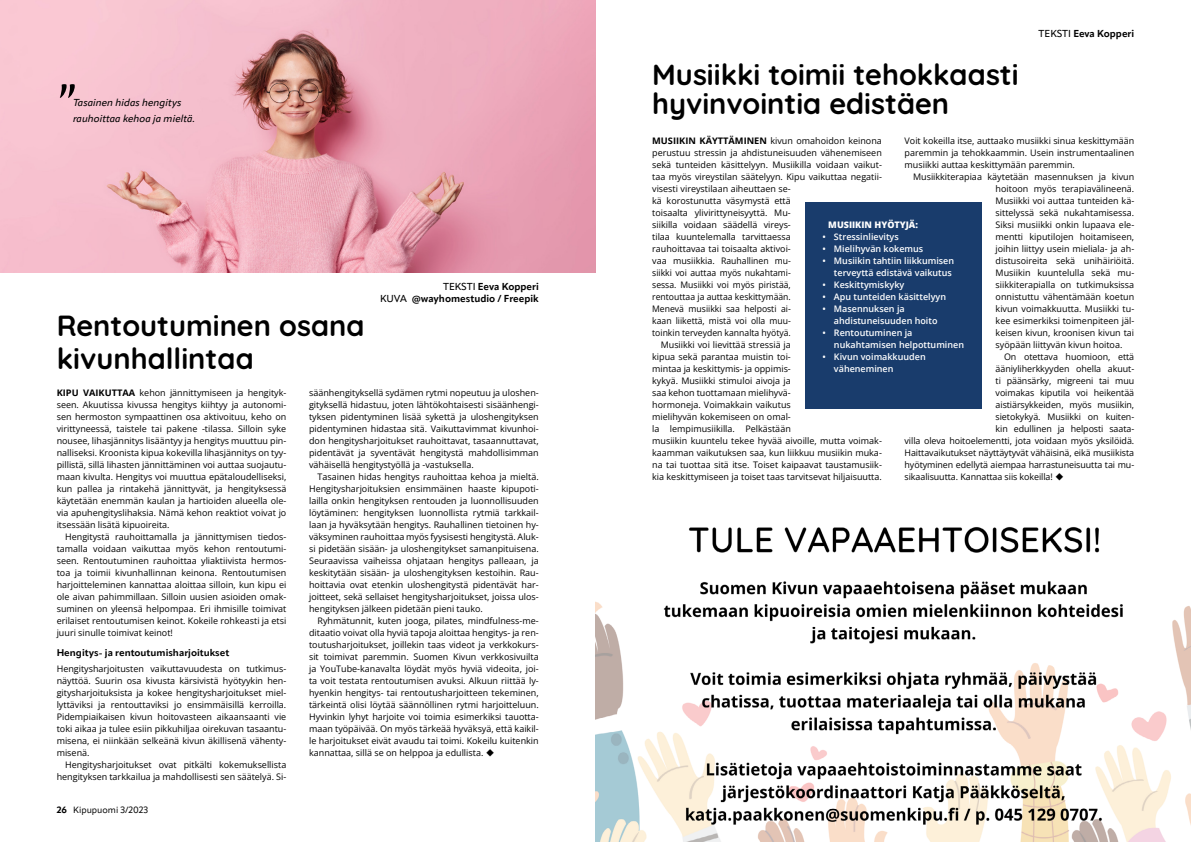
<style>
.page{position:relative;width:1191px;height:842px;background:#fff}
.page>*{position:absolute;margin:0;border:0;box-sizing:border-box;transform-origin:0 0}
._2_0_calibri__leipäteksti{font:52px "Fertigo Pro Script";color:#000}
._2_0_calibri__leipäteksti-2{font:700 29px/29px "Quicksand";color:#000}
.t1{font:700 10px "Apparat";color:#000}
._2_0_calibri__leipäteksti-3{font:italic 500 10px "Apparat";color:#000}
._2_0_calibri__leipäteksti-4{font:700 9.6px "Apparat";color:#000;scale:1.04 1}
._2_0_calibri__leipäteksti-5{font:9px/12px "Open Sans";color:#000;text-align:justify}
.t2{font:600 9px/12px "Open Sans";color:#fff}
.t3{font:9px "Apparat";color:#000}
._2_0_calibri__leipäteksti-6{font:800 9px "Open Sans";color:#fff}
.s1{font-weight:500}
.s2{font-weight:700}
</style>
<div class="page">
<div style="left:805px;top:203px;width:176px;height:206px;background:#193c6c"></div>
<img style="left:595px;top:527px;width:596px;height:315px">
<img style="left:0;top:0;width:595px;height:272px">
<p class="_2_0_calibri__leipäteksti" style="left:57px;top:74px;width:20px">”</p>
<p class="_2_0_calibri__leipäteksti-3" style="left:73px;top:112px;width:123px">rauhoittaa kehoa ja mieltä.</p>
<p class="_2_0_calibri__leipäteksti-3" style="left:73px;top:96px;width:110px">Tasainen hidas hengitys</p>
<p class="_2_0_calibri__leipäteksti-2" style="left:57px;top:307px;width:309px;line-height:33px">Rentoutuminen osana kivunhallintaa</p>
<p class="t1" style="left:443px;top:281px;width:97px"><span class="s1">TEKSTI</span> Eeva Kopperi</p>
<p class="t1" style="left:380px;top:293px;width:160px"><span class="s1">KUVA</span> @wayhomestudio / Freepik</p>
<p class="_2_0_calibri__leipäteksti-5" style="left:57px;top:387px;width:231px"><span class="s2">KIPU VAIKUTTAA</span> kehon jännittymiseen ja hengityk&shy;seen. Akuutissa kivussa hengitys kiihtyy ja autonomi&shy;sen hermoston sympaattinen osa aktivoituu, keho on virittyneessä, taistele tai pakene -tilassa. Silloin syke nousee, lihasjännitys lisääntyy ja hengitys muuttuu pin&shy;nalliseksi. Kroonista kipua kokevilla lihasjännitys on tyy&shy;pillistä, sillä lihasten jännittäminen voi auttaa suojautu&shy;maan kivulta. Hengitys voi muuttua epätaloudelliseksi, kun pallea ja rintakehä jännittyvät, ja hengityksessä käytetään enemmän kaulan ja hartioiden alueella ole&shy;via apuhengityslihaksia. Nämä kehon reaktiot voivat jo itsessään lisätä kipuoireita.</p>
<p class="_2_0_calibri__leipäteksti-5" style="left:57px;top:531px;width:231px;text-indent:9px">Hengitystä rauhoittamalla ja jännittymisen tiedos&shy;tamalla voidaan vaikuttaa myös kehon rentoutumi&shy;seen. Rentoutuminen rauhoittaa yliaktiivista hermos&shy;toa ja toimii kivunhallinnan keinona. Rentoutumisen harjoitteleminen kannattaa aloittaa silloin, kun kipu ei ole aivan pahimmillaan. Silloin uusien asioiden omak&shy;suminen on yleensä helpompaa. Eri ihmisille toimivat erilaiset rentoutumisen keinot. Kokeile rohkeasti ja etsi juuri sinulle toimivat keinot!</p>
<p class="_2_0_calibri__leipäteksti-4" style="left:57px;top:647px;width:167px">Hengitys- ja rentoutumisharjoitukset</p>
<p class="_2_0_calibri__leipäteksti-5" style="left:57px;top:663px;width:231px">Hengitysharjoitusten vaikuttavuudesta on tutkimus&shy;näyttöä. Suurin osa kivusta kärsivistä hyötyykin hen&shy;gitysharjoituksista ja kokee hengitysharjoitukset miel&shy;lyttäviksi ja rentouttaviksi jo ensimmäisillä kerroilla.<br>Pidempiaikaisen kivun hoitovasteen aikaansaanti vie toki aikaa ja tulee esiin pikkuhiljaa oirekuvan tasaantu&shy;misena, ei niinkään selkeänä kivun äkillisenä vähenty&shy;misenä.</p>
<p class="_2_0_calibri__leipäteksti-5" style="left:57px;top:759px;width:231px;text-align:right">Hengitysharjoitukset ovat pitkälti kokemuksellista hengityksen tarkkailua ja mahdollisesti sen säätelyä. Si-</p>
<p class="t3" style="left:57px;top:805px;width:93px"><span class="s2">26</span> Kipupuomi 3/2023</p>
<p class="_2_0_calibri__leipäteksti-5" style="left:309px;top:387px;width:231px">säänhengityksellä sydämen rytmi nopeutuu ja uloshen&shy;gityksellä hidastuu, joten lähtökohtaisesti sisäänhengi&shy;tyksen pidentyminen lisää sykettä ja uloshengityksen pidentyminen hidastaa sitä. Vaikuttavimmat kivunhoi&shy;don hengitysharjoitukset rauhoittavat, tasaannuttavat, pidentävät ja syventävät hengitystä mahdollisimman vähäisellä hengitystyöllä ja -vastuksella.</p>
<p class="_2_0_calibri__leipäteksti-5" style="left:309px;top:471px;width:231px;text-indent:9px">Tasainen hidas hengitys rauhoittaa kehoa ja mieltä.<br>Hengitysharjoituksien ensimmäinen haaste kipupoti&shy;lailla onkin hengityksen rentouden ja luonnollisuuden löytäminen: hengityksen luonnollista rytmiä tarkkail&shy;laan ja hyväksytään hengitys. Rauhallinen tietoinen hy&shy;väksyminen rauhoittaa myös fyysisesti hengitystä. Aluk&shy;si pidetään sisään- ja uloshengitykset samanpituisena.<br>Seuraavissa vaiheissa ohjataan hengitys palleaan, ja keskitytään sisään- ja uloshengityksen kestoihin. Rau&shy;hoittavia ovat etenkin uloshengitystä pidentävät har&shy;joitteet, sekä sellaiset hengitysharjoitukset, joissa ulos&shy;hengityksen jälkeen pidetään pieni tauko.</p>
<p class="_2_0_calibri__leipäteksti-5" style="left:309px;top:615px;width:231px;text-indent:9px">Ryhmätunnit, kuten jooga, pilates, mindfulness-me&shy;ditaatio voivat olla hyviä tapoja aloittaa hengitys- ja ren&shy;toutusharjoitukset, joillekin taas videot ja verkkokurs&shy;sit toimivat paremmin. Suomen Kivun verkkosivuilta ja YouTube-kanavalta löydät myös hyviä videoita, joi&shy;ta voit testata rentoutumisen avuksi. Alkuun riittää ly&shy;hyenkin hengitys- tai rentoutusharjoitteen tekeminen, tärkeintä olisi löytää säännöllinen rytmi harjoitteluun.<br>Hyvinkin lyhyt harjoite voi toimia esimerkiksi tauotta&shy;maan työpäivää. On myös tärkeää hyväksyä, että kaikil&shy;le harjoitukset eivät avaudu tai toimi. Kokeilu kuitenkin kannattaa, sillä se on helppoa ja edullista. ◆</p>
<p class="_2_0_calibri__leipäteksti-2" style="left:652px;top:58px;width:368px">Musiikki toimii tehokkaasti hyvinvointia edistäen</p>
<p class="t1" style="left:1038px;top:28px;width:97px"><span class="s1">TEKSTI</span> Eeva Kopperi</p>
<p class="_2_0_calibri__leipäteksti-5" style="left:652px;top:135px;width:231px;text-align:left"><span class="s2">MUSIIKIN KÄYTTÄMINEN</span> kivun omahoidon keinona perustuu stressin ja ahdistuneisuuden vähenemiseen sekä tunteiden käsittelyyn. Musiikilla voidaan vaikut&shy;taa myös vireystilan säätelyyn. Kipu vaikuttaa negatii&shy;visesti vireystilaan aiheuttaen se-<br>kä korostunutta väsymystä että<br>toisaalta ylivirittyneisyyttä. Mu-<br>siikilla voidaan säädellä vireys-<br>tilaa kuuntelemalla tarvittaessa<br>rauhoittavaa tai toisaalta aktivoi-<br>vaa musiikkia. Rauhallinen mu-<br>siikki voi auttaa myös nukahtami-<br>sessa. Musiikki voi myös piristää,<br>rentouttaa ja auttaa keskittymään.<br>Menevä musiikki saa helposti ai-<br>kaan liikettä, mistä voi olla muu-<br>toinkin terveyden kannalta hyötyä.</p>
<p class="_2_0_calibri__leipäteksti-5" style="left:652px;top:339px;width:231px;text-align:left;text-indent:9px">Musiikki voi lievittää stressiä ja<br>kipua sekä parantaa muistin toi-<br>mintaa ja keskittymis- ja oppimis-<br>kykyä. Musiikki stimuloi aivoja ja<br>saa kehon tuottamaan mielihyvä-<br>hormoneja. Voimakkain vaikutus<br>mielihyvän kokemiseen on omal-<br>la lempimusiikilla. Pelkästään<br>musiikin kuuntelu tekee hyvää aivoille, mutta voimak&shy;kaamman vaikutuksen saa, kun liikkuu musiikin muka&shy;na tai tuottaa sitä itse. Toiset kaipaavat taustamusiik&shy;kia keskittymiseen ja toiset taas tarvitsevat hiljaisuutta.</p>
<p class="_2_0_calibri__leipäteksti-5" style="left:904px;top:135px;width:231px">Voit kokeilla itse, auttaako musiikki sinua keskittymään paremmin ja tehokkaammin. Usein instrumentaalinen musiikki auttaa keskittymään paremmin.</p>
<p class="_2_0_calibri__leipäteksti-5" style="left:995px;top:171px;width:140px;text-indent:-82px">Musiikkiterapiaa käytetään masennuksen ja kivun hoitoon myös terapiavälineenä.<br>Musiikki voi auttaa tunteiden kä&shy;sittelyssä sekä nukahtamisessa.<br>Siksi musiikki onkin lupaava ele&shy;mentti kiputilojen hoitamiseen, joihin liittyy usein mieliala- ja ah&shy;distusoireita sekä unihäiriöitä.<br>Musiikin kuuntelulla sekä mu&shy;siikkiterapialla on tutkimuksissa onnistuttu vähentämään koetun kivun voimakkuutta. Musiikki tu&shy;kee esimerkiksi toimenpiteen jäl&shy;keisen kivun, kroonisen kivun tai syöpään liittyvän kivun hoitoa.</p>
<p class="_2_0_calibri__leipäteksti-5" style="left:1004px;top:351px;width:132px">On otettava huomioon, että</p>
<p class="_2_0_calibri__leipäteksti-5" style="left:995px;top:363px;width:140px">ääniyliherkkyyden ohella akuut-</p>
<p class="_2_0_calibri__leipäteksti-5" style="left:995px;top:375px;width:140px">ti päänsärky, migreeni tai muu</p>
<p class="_2_0_calibri__leipäteksti-5" style="left:995px;top:387px;width:140px">voimakas kiputila voi heikentää</p>
<p class="_2_0_calibri__leipäteksti-5" style="left:995px;top:399px;width:140px">aistiärsykkeiden, myös musiikin,</p>
<p class="_2_0_calibri__leipäteksti-5" style="left:995px;top:411px;width:140px">sietokykyä. Musiikki on kuiten-</p>
<p class="_2_0_calibri__leipäteksti-5" style="left:995px;top:423px;width:140px">kin edullinen ja helposti saata-</p>
<p class="_2_0_calibri__leipäteksti-5" style="left:904px;top:435px;width:231px">villa oleva hoitoelementti, jota voidaan myös yksilöidä.</p>
<p class="_2_0_calibri__leipäteksti-5" style="left:904px;top:447px;width:231px">Haittavaikutukset näyttäytyvät vähäisinä, eikä musiikista</p>
<p class="_2_0_calibri__leipäteksti-5" style="left:904px;top:459px;width:231px">hyötyminen edellytä aiempaa harrastuneisuutta tai mu-</p>
<p class="_2_0_calibri__leipäteksti-5" style="left:904px;top:471px;width:161px">sikaalisuutta. Kannattaa siis kokeilla! ◆</p>
<p class="_2_0_calibri__leipäteksti-6" style="left:828px;top:218px;width:91px">MUSIIKIN HYÖTYJÄ:</p>
<p class="t2" style="left:822px;top:231px;width:78px">• Stressinlievitys</p>
<p class="t2" style="left:822px;top:243px;width:102px">• Mielihyvän kokemus</p>
<p class="t2" style="left:822px;top:255px;width:133px;text-align:right">• Musiikin tahtiin liikkumisen terveyttä edistävä vaikutus</p>
<p class="t2" style="left:822px;top:279px;width:83px">• Keskittymiskyky</p>
<p class="t2" style="left:822px;top:291px;width:125px">• Apu tunteiden käsittelyyn</p>
<p class="t2" style="left:834px;top:303px;width:105px;text-indent:-11px">• Masennuksen ja ahdistuneisuuden hoito</p>
<p class="t2" style="left:834px;top:327px;width:132px;text-indent:-11px">• Rentoutuminen ja nukahtamisen helpottuminen</p>
<p class="t2" style="left:834px;top:351px;width:93px;text-indent:-11px">• Kivun voimakkuuden väheneminen</p>
</div>
